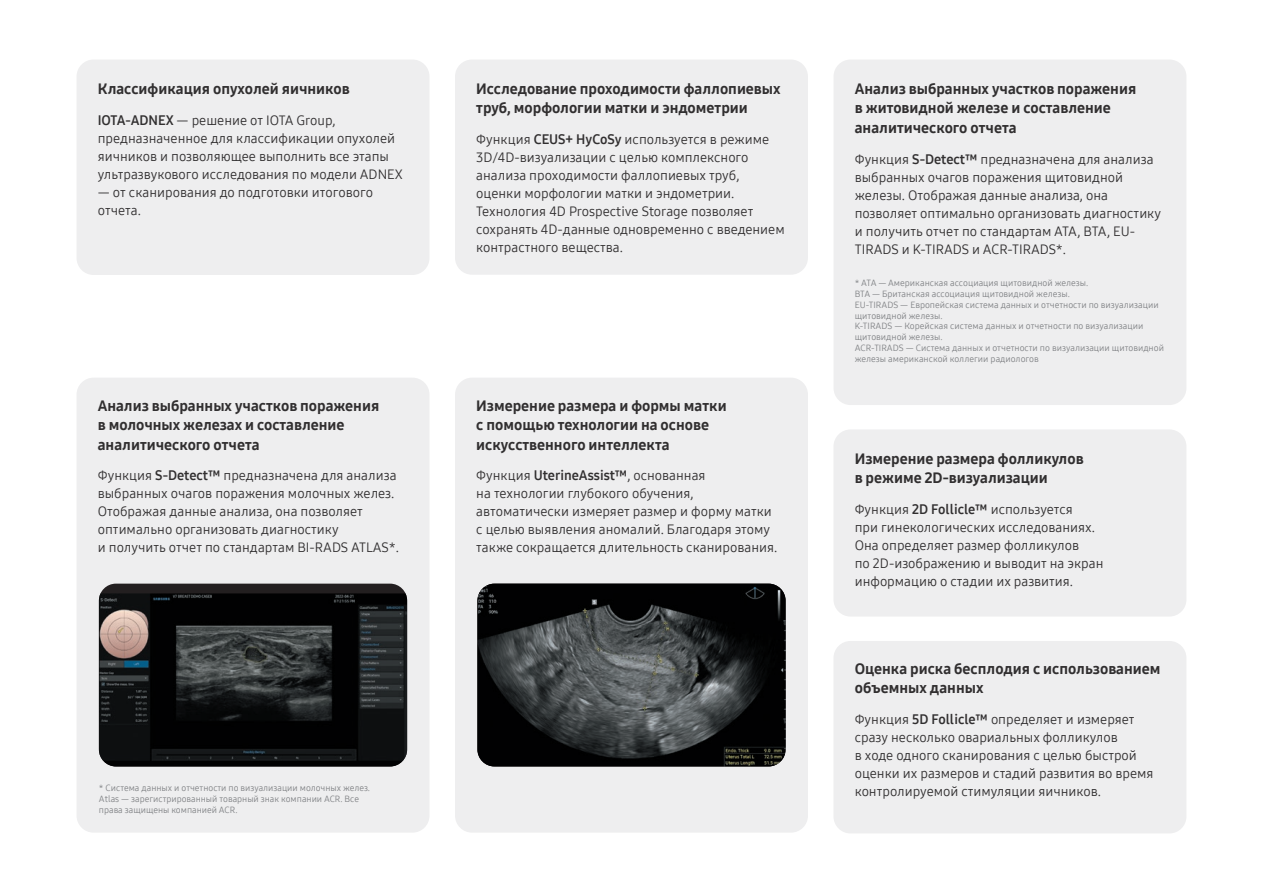
<style>
.page{position:relative;width:1263px;height:893px;background:#fff}
.page>*{position:absolute;margin:0;border:0;box-sizing:border-box;transform-origin:0 0}
.Название{font:15px/19.5px "Samsung One 800";color:#312f30}
.Под_названием{font:13.5px/18px "Samsung One 400";color:#312f30}
.t1{font:9px/10.8px "Samsung One 400";color:#808285}
.s1{font-family:"Samsung One 700"}
</style>
<div class="page">
<div style="left:833px;top:60px;width:353px;height:345px;background:#eeeeef;border-radius:17px"></div>
<div style="left:77px;top:60px;width:352px;height:215px;background:#eeeeef;border-radius:17px"></div>
<div style="left:455px;top:60px;width:353px;height:215px;background:#eeeeef;border-radius:17px"></div>
<div style="left:455px;top:378px;width:353px;height:455px;background:#eeeeef;border-radius:17px"></div>
<img style="left:477px;top:584px;width:309px;height:182px">
<div style="left:77px;top:378px;width:352px;height:455px;background:#eeeeef;border-radius:17px"></div>
<div style="left:99px;top:584px;width:308px;height:182px;background:#231f20;border-radius:17px"></div>
<img style="left:99px;top:593px;width:308px;height:173px">
<div style="left:833px;top:641px;width:353px;height:192px;background:#eeeeef;border-radius:17px"></div>
<div style="left:833px;top:429px;width:353px;height:188px;background:#eeeeef;border-radius:17px"></div>
<p class="Название" style="left:98px;top:79px;width:253px">Классификация опухолей яичников</p>
<p class="Под_названием" style="left:98px;top:111px;width:306px"><span class="s1">IOTA-ADNEX</span> — решение от IOTA Group, предназначенное для классификации опухолей яичников и позволяющее выполнить все этапы ультразвукового исследования по модели ADNEX</p>
<p class="Под_названием" style="left:98px;top:183px;width:277px">— от сканирования до подготовки итогового отчета.</p>
<p class="Название" style="left:98px;top:395px;width:283px">Анализ выбранных участков поражения в молочных железах и составление аналитического отчета</p>
<p class="Под_названием" style="left:98px;top:466px;width:303px">Функция <span class="s1">S-Detect™</span> предназначена для анализа выбранных очагов поражения молочных желез.<br>Отображая данные анализа, она позволяет оптимально организовать диагностику<br>и получить отчет по стандартам BI-RADS ATLAS*.</p>
<p class="t1" style="left:99px;top:783px;width:273px">* Система данных и отчетности по визуализации молочных желез.<br>Atlas — зарегистрированный товарный знак компании ACR. Все права защищены компанией ACR.</p>
<p class="Название" style="left:476px;top:79px;width:306px">Исследование проходимости фаллопиевых труб, морфологии матки и эндометрии</p>
<p class="Под_названием" style="left:476px;top:130px;width:310px">Функция <span class="s1">CEUS+ HyCoSy</span> используется в режиме 3D/4D-визуализации с целью комплексного анализа проходимости фаллопиевых труб, оценки морфологии матки и эндометрии.<br>Технология 4D Prospective Storage позволяет сохранять 4D-данные одновременно с введением контрастного вещества.</p>
<p class="Название" style="left:476px;top:395px;width:252px">Измерение размера и формы матки с помощью технологии на основе искусственного интеллекта</p>
<p class="Под_названием" style="left:476px;top:466px;width:303px">Функция <span class="s1">UterineAssist™</span>, основанная<br>на технологии глубокого обучения, автоматически измеряет размер и форму матки с целью выявления аномалий. Благодаря этому также сокращается длительность сканирования.</p>
<p class="Название" style="left:855px;top:79px;width:283px">Анализ выбранных участков поражения в житовидной железе и составление аналитического отчета</p>
<p class="Под_названием" style="left:855px;top:150px;width:308px">Функция <span class="s1">S-Detect™</span> предназначена для анализа выбранных очагов поражения щитовидной железы. Отображая данные анализа, она позволяет оптимально организовать диагностику и получить отчет по стандартам ATA, BTA, EU-TIRADS и K-TIRADS и ACR-TIRADS*.</p>
<p class="t1" style="left:855px;top:277px;width:235px">* ATA — Американская ассоциация щитовидной железы.</p>
<p class="t1" style="left:855px;top:288px;width:217px">BTA — Британская ассоциация щитовидной железы.</p>
<p class="t1" style="left:855px;top:299px;width:305px">EU-TIRADS — Европейская система данных и отчетности по визуализации щитовидной железы.</p>
<p class="t1" style="left:855px;top:321px;width:290px">K-TIRADS — Корейская система данных и отчетности по визуализации щитовидной железы.</p>
<p class="t1" style="left:855px;top:342px;width:311px">ACR-TIRADS — Система данных и отчетности по визуализации щитовидной железы американской коллегии радиологов</p>
<p class="Название" style="left:855px;top:449px;width:230px">Измерение размера фолликулов</p>
<p class="Название" style="left:855px;top:468px;width:195px">в режиме 2D-визуализации</p>
<p class="Под_названием" style="left:855px;top:500px;width:250px">Функция <span class="s1">2D Follicle™</span> используется<br>при гинекологических исследованиях.<br>Она определяет размер фолликулов<br>по 2D-изображению и выводит на экран информацию о стадии их развития.</p>
<p class="Название" style="left:855px;top:659px;width:307px">Оценка риска бесплодия с использованием объемных данных</p>
<p class="Под_названием" style="left:855px;top:710px;width:300px">Функция <span class="s1">5D Follicle™</span> определяет и измеряет сразу несколько овариальных фолликулов<br>в ходе одного сканирования с целью быстрой оценки их размеров и стадий развития во время контролируемой стимуляции яичников.</p>
</div>
